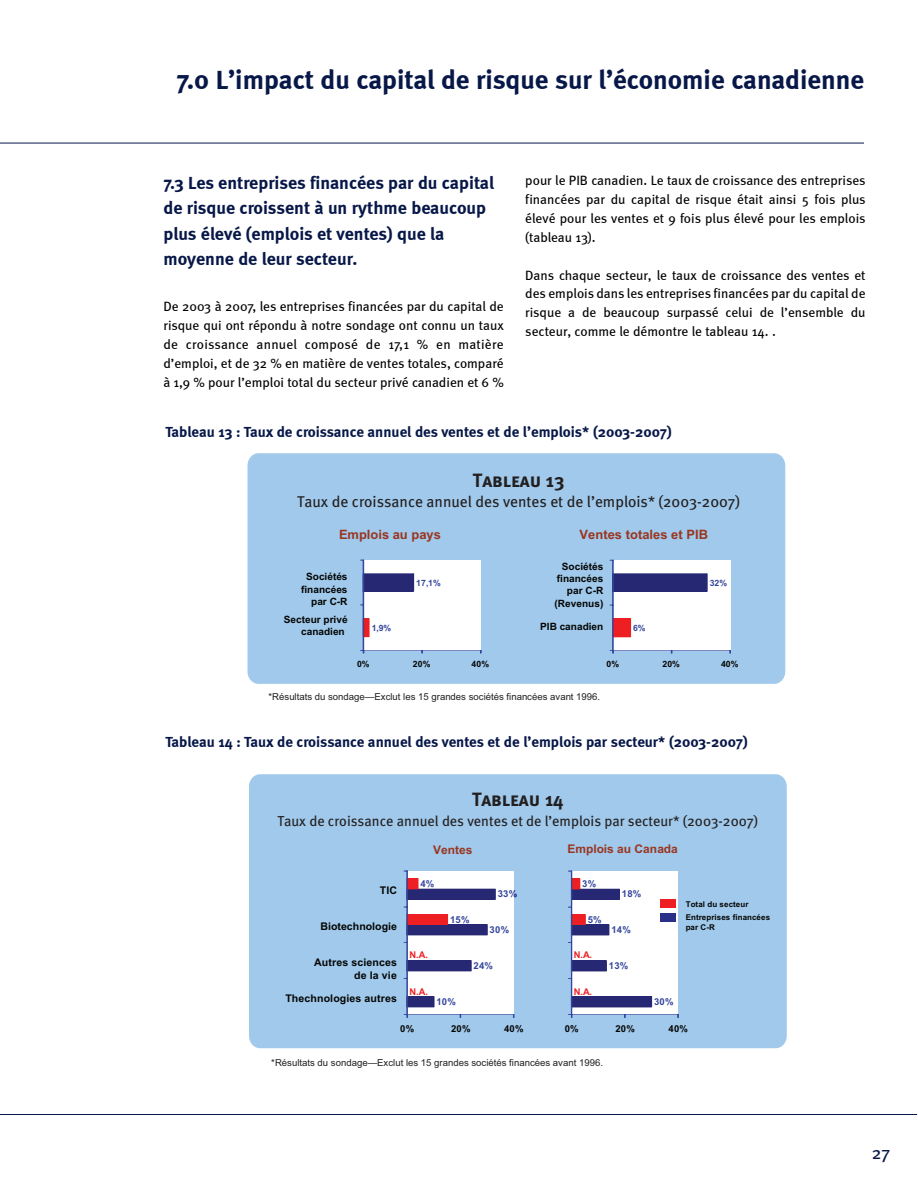
<style>
.page{position:relative;width:918px;height:1188px;background:#fff}
.page>*{position:absolute;margin:0;border:0;box-sizing:border-box;transform-origin:0 0}
.t1{font:700 27px "Meta";color:#071748}
.t2{font:19.2px "Meta Bold Caps";color:#231f20}
.t3{font:700 18px/25.2px "Meta";color:#071748}
.t4{font:18px "Meta";color:#071748}
.t5{font:15.6px "Meta";color:#231f20}
.t6{font:700 15px "Meta";color:#071748}
.t7{font:14.4px "Meta";color:#231f20}
.t8{font:13.5px/18.9px "Meta";color:#000;text-align:justify}
.t9{font:700 12.9px "Arial";letter-spacing:.005em;color:#9a3520}
.t10{font:700 12px "Arial";color:#9a3520}
.t11{font:700 10.65px/12.8px "Arial";letter-spacing:.01em;color:#040503;text-align:right}
.t12{font:700 10.05px/12px "Arial";color:#040503;text-align:right}
.t13{font:9.6px "Arial";color:#231f20}
.t14{font:700 9.45px "Arial";letter-spacing:.025em;color:#33459c}
.t15{font:700 9.45px "Arial";color:#040503}
.t16{font:700 9.3px "Arial";color:#ee1f23}
.t17{font:700 8.7px "Arial";color:#040503}
.t18{font:700 8.7px "Arial";color:#33459c}
.t19{font:700 7.95px/9.6px "Arial";letter-spacing:.01em;color:#040503}
</style>
<div class="page">
<hr style="left:0;top:1114px;width:917px;height:1px;background:#071748">
<hr style="left:0;top:143px;width:864px;height:1px;background:#071748">
<div style="left:248px;top:453px;width:537px;height:231px;background:#a0c9eb;border-radius:12px"></div>
<div style="left:363px;top:560px;width:118px;height:90px;background:#fff"></div>
<div style="left:363px;top:618px;width:6px;height:19px;background:#ee1f23"></div>
<div style="left:363px;top:618px;width:6px;height:19px;border:1px solid #ee1f23"></div>
<div style="left:363px;top:574px;width:50px;height:17px;background:#272873"></div>
<div style="left:363px;top:573px;width:51px;height:19px;border:1px solid #272873"></div>
<hr style="left:363px;top:650px;width:118px;height:1px;background:#33459c">
<hr style="left:363px;top:560px;width:1px;height:90px;background:#33459c">
<div style="left:613px;top:560px;width:117px;height:91px;background:#fff"></div>
<div style="left:613px;top:619px;width:17px;height:18px;background:#ee1f23"></div>
<div style="left:613px;top:618px;width:18px;height:19px;border:1px solid #ee1f23"></div>
<div style="left:613px;top:574px;width:94px;height:18px;background:#272873"></div>
<div style="left:613px;top:573px;width:94px;height:19px;border:1px solid #272873"></div>
<hr style="left:613px;top:650px;width:117px;height:1px;background:#33459c">
<hr style="left:613px;top:560px;width:1px;height:91px;background:#33459c">
<div style="left:249px;top:774px;width:538px;height:274px;background:#a0c9eb;border-radius:12px"></div>
<div style="left:407px;top:871px;width:107px;height:144px;background:#fff"></div>
<div style="left:407px;top:997px;width:27px;height:10px;background:#272873"></div>
<div style="left:407px;top:996px;width:27px;height:11px;border:1px solid #272873"></div>
<div style="left:407px;top:961px;width:64px;height:10px;background:#272873"></div>
<div style="left:407px;top:960px;width:64px;height:11px;border:1px solid #272873"></div>
<div style="left:407px;top:925px;width:80px;height:10px;background:#272873"></div>
<div style="left:407px;top:924px;width:80px;height:11px;border:1px solid #272873"></div>
<div style="left:407px;top:889px;width:88px;height:11px;background:#272873"></div>
<div style="left:407px;top:915px;width:40px;height:10px;background:#ee1f23"></div>
<div style="left:407px;top:914px;width:41px;height:11px;border:1px solid #ee1f23"></div>
<div style="left:407px;top:878px;width:11px;height:11px;background:#ee1f23"></div>
<hr style="left:407px;top:1014px;width:107px;height:1px;background:#33459c">
<hr style="left:407px;top:871px;width:1px;height:144px;background:#33459c">
<div style="left:572px;top:871px;width:106px;height:144px;background:#fff"></div>
<div style="left:572px;top:997px;width:79px;height:10px;background:#272873"></div>
<div style="left:571px;top:996px;width:81px;height:11px;border:1px solid #272873"></div>
<div style="left:572px;top:961px;width:34px;height:10px;background:#272873"></div>
<div style="left:571px;top:960px;width:36px;height:11px;border:1px solid #272873"></div>
<div style="left:572px;top:925px;width:37px;height:10px;background:#272873"></div>
<div style="left:571px;top:924px;width:38px;height:11px;border:1px solid #272873"></div>
<div style="left:572px;top:889px;width:47px;height:11px;background:#272873"></div>
<div style="left:572px;top:915px;width:13px;height:10px;background:#ee1f23"></div>
<div style="left:571px;top:914px;width:14px;height:11px;border:1px solid #ee1f23"></div>
<div style="left:572px;top:879px;width:8px;height:10px;background:#ee1f23"></div>
<div style="left:571px;top:878px;width:9px;height:11px;border:1px solid #ee1f23"></div>
<hr style="left:572px;top:1014px;width:106px;height:1px;background:#33459c">
<hr style="left:571px;top:871px;width:1px;height:144px;background:#33459c">
<div style="left:660px;top:913px;width:16px;height:8px;background:#2a3088"></div>
<div style="left:660px;top:900px;width:16px;height:8px;background:#ee1f23"></div>
<h1 class="t1" style="left:177px;top:64px;width:689px">7.0 L’impact du capital de risque sur l’économie canadienne</h1>
<h3 class="t3" style="left:164px;top:170px;width:332px">7.3 Les entreprises financées par du capital de risque croissent à un rythme beaucoup plus élevé (emplois et ventes) que la moyenne de leur secteur.</h3>
<p class="t8" style="left:164px;top:297px;width:342px">De 2003 à 2007, les entreprises financées par du capital de risque qui ont répondu à notre sondage ont connu un taux de croissance annuel composé de 17,1 % en matière d’emploi, et de 32 % en matière de ventes totales, comparé à 1,9 % pour l’emploi total du secteur privé canadien et 6 %</p>
<p class="t8" style="left:525px;top:171px;width:342px">pour le PIB canadien. Le taux de croissance des entreprises financées par du capital de risque était ainsi 5 fois plus élevé pour les ventes et 9 fois plus élevé pour les emplois (tableau 13).</p>
<p class="t8" style="left:525px;top:265px;width:342px">Dans chaque secteur, le taux de croissance des ventes et des emplois dans les entreprises financées par du capital de risque a de beaucoup surpassé celui de l’ensemble du secteur, comme le démontre le tableau 14. .</p>
<p class="t6" style="left:165px;top:423px;width:508px">Tableau 13 : Taux de croissance annuel des ventes et de l’emplois* (2003-2007)</p>
<h2 class="t2" style="left:473px;top:469px;width:93px">Tableau 13</h2>
<p class="t5" style="left:297px;top:492px;width:440px">Taux de croissance annuel des ventes et de l’emplois* (2003-2007</p>
<p class="t9" style="left:339px;top:526px;width:103px">Emplois au pays</p>
<p class="t12" style="left:301px;top:571px;width:48px">Sociétés financées par C-R</p>
<p class="t12" style="left:284px;top:614px;width:65px">Secteur privé canadien</p>
<p class="t18" style="left:416px;top:577px;width:26px">17,1%</p>
<p class="t18" style="left:372px;top:622px;width:21px">1,9%</p>
<p class="t9" style="left:580px;top:526px;width:130px">Ventes totales et PIB</p>
<p class="t12" style="left:555px;top:561px;width:50px">Sociétés financées par C-R (Revenus)</p>
<p class="t12" style="left:540px;top:620px;width:65px">PIB canadien</p>
<p class="t18" style="left:633px;top:622px;width:14px">6%</p>
<p class="t18" style="left:710px;top:577px;width:19px">32%</p>
<p class="t17" style="left:357px;top:658px;width:14px">0%</p>
<p class="t17" style="left:413px;top:658px;width:19px">20%</p>
<p class="t17" style="left:472px;top:658px;width:19px">40%</p>
<p class="t17" style="left:607px;top:658px;width:14px">0%</p>
<p class="t17" style="left:662px;top:658px;width:19px">20%</p>
<p class="t17" style="left:721px;top:658px;width:19px">40%</p>
<p class="t13" style="left:269px;top:690px;width:333px">*Résultats du sondage—Exclut les 15 grandes sociétés financées avant 1996.</p>
<p class="t6" style="left:165px;top:733px;width:584px">Tableau 14 : Taux de croissance annuel des ventes et de l’emplois par secteur* (2003-2007)</p>
<h2 class="t2" style="left:472px;top:788px;width:93px">Tableau 14</h2>
<p class="t7" style="left:277px;top:812px;width:482px">Taux de croissance annuel des ventes et de l’emplois par secteur* (2003-2007)</p>
<p class="t10" style="left:433px;top:842px;width:41px">Ventes</p>
<p class="t10" style="left:567px;top:841px;width:112px">Emplois au Canada</p>
<p class="t11" style="left:380px;top:884px;width:19px">TIC</p>
<p class="t11" style="left:321px;top:920px;width:78px">Biotechnologie</p>
<p class="t11" style="left:314px;top:956px;width:84px">Autres sciences de la vie</p>
<p class="t11" style="left:285px;top:992px;width:107px">Thechnologies autre</p>
<p class="t14" style="left:420px;top:877px;width:16px">4%</p>
<p class="t16" style="left:409px;top:949px;width:20px">N.A.</p>
<p class="t16" style="left:409px;top:986px;width:20px">N.A.</p>
<p class="t14" style="left:450px;top:913px;width:21px">15%</p>
<p class="t14" style="left:498px;top:888px;width:21px">33%</p>
<p class="t14" style="left:490px;top:923px;width:21px">30%</p>
<p class="t14" style="left:474px;top:959px;width:21px">24%</p>
<p class="t14" style="left:436px;top:995px;width:21px">10%</p>
<p class="t14" style="left:582px;top:877px;width:16px">3%</p>
<p class="t14" style="left:588px;top:913px;width:16px">5%</p>
<p class="t16" style="left:574px;top:949px;width:20px">N.A.</p>
<p class="t16" style="left:574px;top:986px;width:20px">N.A.</p>
<p class="t14" style="left:622px;top:888px;width:21px">18%</p>
<p class="t14" style="left:611px;top:923px;width:21px">14%</p>
<p class="t14" style="left:609px;top:959px;width:21px">13%</p>
<p class="t19" style="left:686px;top:900px;width:64px">Total du secteur</p>
<p class="t19" style="left:686px;top:913px;width:86px">Entreprises financées par C-R</p>
<p class="t14" style="left:654px;top:995px;width:21px">30%</p>
<p class="t15" style="left:400px;top:1022px;width:16px">0%</p>
<p class="t15" style="left:451px;top:1022px;width:21px">20%</p>
<p class="t15" style="left:504px;top:1022px;width:21px">40%</p>
<p class="t15" style="left:565px;top:1022px;width:16px">0%</p>
<p class="t15" style="left:615px;top:1022px;width:21px">20%</p>
<p class="t15" style="left:669px;top:1022px;width:21px">40%</p>
<p class="t13" style="left:271px;top:1057px;width:333px">*Résultats du sondage—Exclut les 15 grandes sociétés financées avant 1996.</p>
<h3 class="t4" style="left:872px;top:1142px;width:20px">27</h3>
</div>
